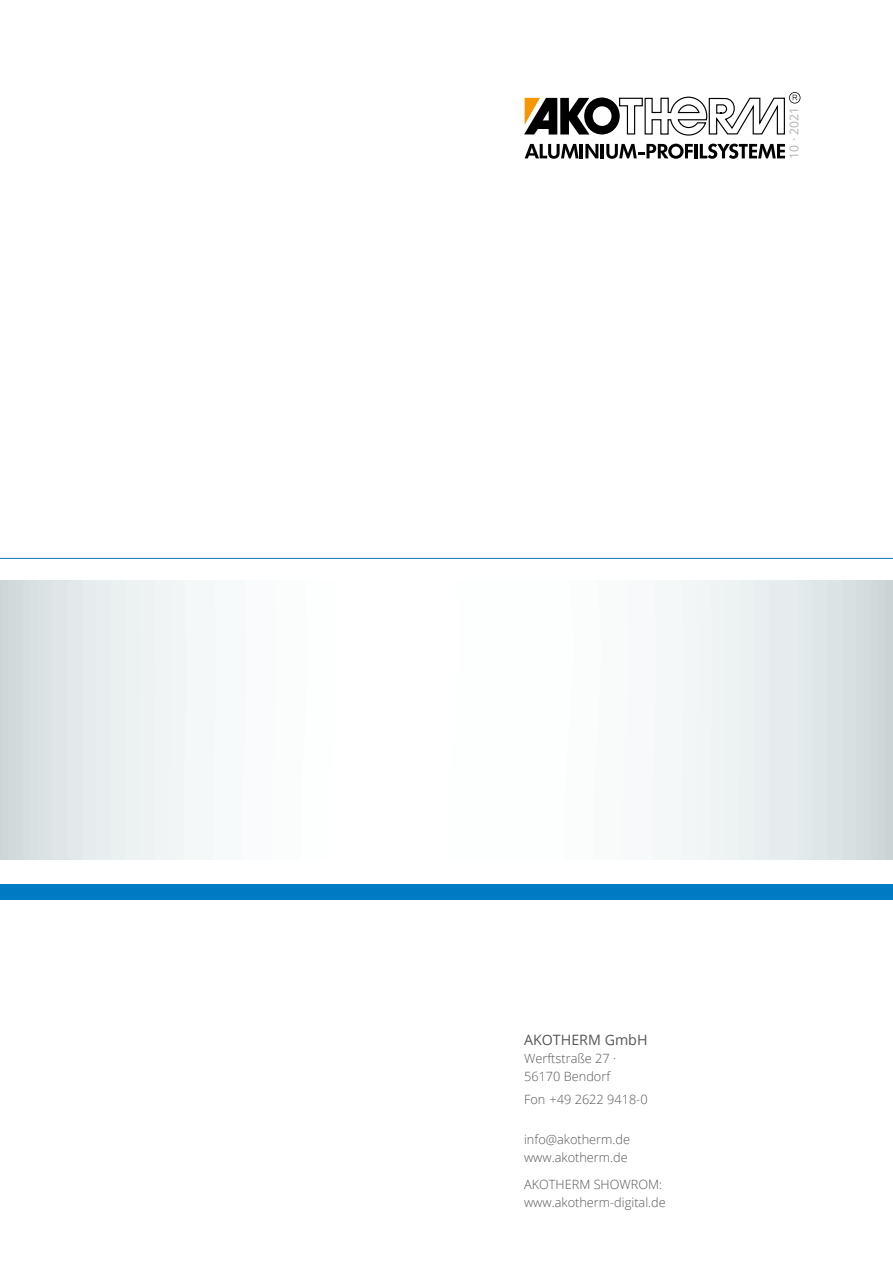
<style>
.page{position:relative;width:893px;height:1263px;background:#fff}
.page>*{position:absolute;margin:0;border:0;box-sizing:border-box;transform-origin:0 0}
.t1{font:14.25px "Open Sans";color:#565655}
.t2{font:300 12.75px/18px "Open Sans";color:#565655}
.t3{font:12.15px "Open Sans";color:#b1b2b3}
</style>
<div class="page">
<svg style="left:525px;top:144px;width:53px;height:15px"></svg>
<hr style="left:580px;top:144px;width:3px;height:14px;background:#000">
<svg style="left:585px;top:144px;width:13px;height:14px"></svg>
<hr style="left:601px;top:144px;width:3px;height:14px;background:#000">
<svg style="left:606px;top:144px;width:87px;height:15px"></svg>
<hr style="left:694px;top:144px;width:3px;height:14px;background:#000">
<svg style="left:700px;top:144px;width:85px;height:15px"></svg>
<svg style="left:524px;top:92px;width:276px;height:44px"></svg>
<hr style="left:0;top:558px;width:893px;height:1px;background:#007ac2">
<svg style="left:0;top:580px;width:893px;height:279px"></svg>
<div style="left:0;top:884px;width:893px;height:16px;background:#007ac2"></div>
<p class="t3" style="left:786px;top:159px;width:53px;rotate:-90deg">10 · 2021</p>
<p class="t1" style="left:524px;top:1030px;width:125px">AKOTHERM GmbH</p>
<p class="t2" style="left:524px;top:1049px;width:94px">Werftstraße 27 ·<br>56170 Bendorf</p>
<p class="t2" style="left:524px;top:1090px;width:125px">Fon +49 2622 9418-0</p>
<p class="t2" style="left:524px;top:1130px;width:108px">info@akotherm.de www.akotherm.de</p>
<p class="t2" style="left:524px;top:1175px;width:143px">AKOTHERM SHOWROM: www.akotherm-digital.de</p>
</div>
